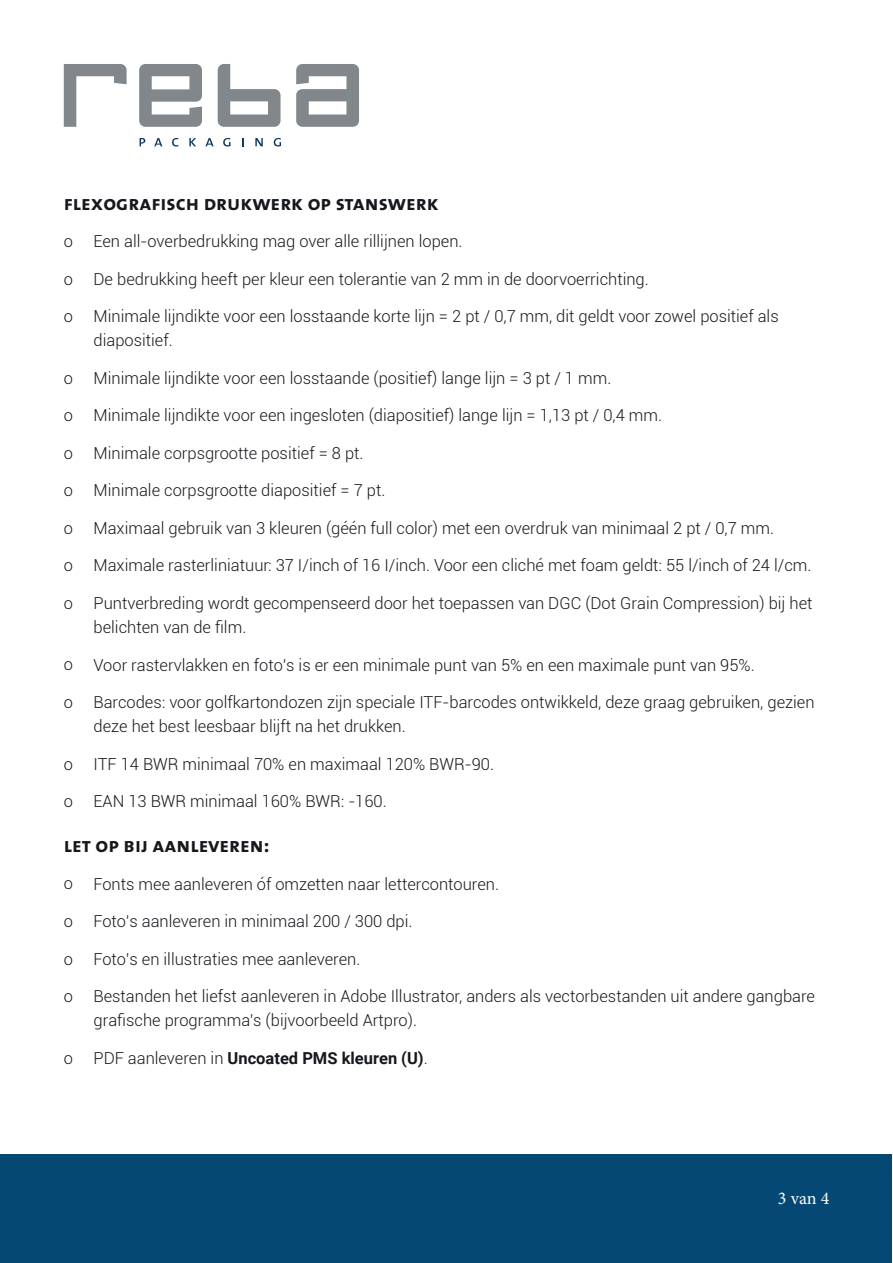
<style>
.page{position:relative;width:893px;height:1263px;background:#fff}
.page>*{position:absolute;margin:0;border:0;box-sizing:border-box;transform-origin:0 0}
.t1{font:21px "The Mix Bold Caps";color:#15181c}
.t2{font:18px "Minion Pro";color:#fff}
.t3{font:300 16.5px/24px "Roboto";color:#15181c}
.t4{font:700 16.5px "Roboto";color:#15181c}
.s1{font-weight:300}
</style>
<div class="page">
<svg style="left:140px;top:138px;width:5px;height:8px"></svg>
<svg style="left:154px;top:138px;width:8px;height:8px"></svg>
<svg style="left:172px;top:138px;width:6px;height:8px"></svg>
<svg style="left:189px;top:138px;width:7px;height:8px"></svg>
<svg style="left:205px;top:138px;width:9px;height:8px"></svg>
<svg style="left:223px;top:138px;width:7px;height:9px"></svg>
<svg style="left:242px;top:138px;width:2px;height:8px"></svg>
<svg style="left:255px;top:138px;width:8px;height:8px"></svg>
<svg style="left:274px;top:138px;width:7px;height:9px"></svg>
<svg style="left:64px;top:64px;width:63px;height:63px"></svg>
<svg style="left:139px;top:64px;width:63px;height:63px"></svg>
<svg style="left:218px;top:64px;width:62px;height:63px"></svg>
<svg style="left:296px;top:64px;width:63px;height:63px"></svg>
<div style="left:1px;top:1155px;width:891px;height:108px;background:#064874"></div>
<p class="t1" style="left:64px;top:185px;width:376px">flexografisch drukwerk op stanswerk</p>
<p class="t3" style="left:64px;top:229px;width:11px">o</p>
<p class="t3" style="left:64px;top:266px;width:11px">o</p>
<p class="t3" style="left:64px;top:304px;width:11px">o</p>
<p class="t3" style="left:94px;top:229px;width:370px">Een all-overbedrukking mag over alle rillijnen lopen.</p>
<p class="t3" style="left:94px;top:266px;width:557px">De bedrukking heeft per kleur een tolerantie van 2 mm in de doorvoerrichting.</p>
<p class="t3" style="left:94px;top:304px;width:687px">Minimale lijndikte voor een losstaande korte lijn = 2 pt / 0,7 mm, dit geldt voor zowel positief als diapositief.</p>
<p class="t3" style="left:94px;top:365px;width:519px">Minimale lijndikte voor een losstaande (positief) lange lijn = 3 pt / 1 mm.</p>
<p class="t3" style="left:94px;top:403px;width:570px">Minimale lijndikte voor een ingesloten (diapositief) lange lijn = 1,13 pt / 0,4 mm.</p>
<p class="t3" style="left:94px;top:440px;width:271px">Minimale corpsgrootte positief = 8 pt.</p>
<p class="t3" style="left:94px;top:478px;width:293px">Minimale corpsgrootte diapositief = 7 pt.</p>
<p class="t3" style="left:94px;top:515px;width:682px">Maximaal gebruik van 3 kleuren (géén full color) met een overdruk van minimaal 2 pt / 0,7 mm.</p>
<p class="t3" style="left:94px;top:553px;width:719px">Maximale rasterliniatuur: 37 I/inch of 16 I/inch. Voor een cliché met foam geldt: 55 l/inch of 24 l/cm.</p>
<p class="t3" style="left:94px;top:591px;width:720px">Puntverbreding wordt gecompenseerd door het toepassen van DGC (Dot Grain Compression) bij het belichten van de film.</p>
<p class="t3" style="left:94px;top:652px;width:663px">Voor rastervlakken en foto’s is er een minimale punt van 5% en een maximale punt van 95%.</p>
<p class="t3" style="left:94px;top:690px;width:723px">Barcodes: voor golfkartondozen zijn speciale ITF-barcodes ontwikkeld, deze graag gebruiken, gezien deze het best leesbaar blijft na het drukken.</p>
<p class="t3" style="left:94px;top:751px;width:402px">ITF 14 BWR minimaal 70% en maximaal 120% BWR-90.</p>
<p class="t3" style="left:94px;top:789px;width:295px">EAN 13 BWR minimaal 160% BWR: -160.</p>
<p class="t3" style="left:64px;top:365px;width:11px">o</p>
<p class="t3" style="left:64px;top:403px;width:11px">o</p>
<p class="t3" style="left:64px;top:440px;width:11px">o</p>
<p class="t3" style="left:64px;top:478px;width:11px">o</p>
<p class="t3" style="left:64px;top:515px;width:11px">o</p>
<p class="t3" style="left:64px;top:553px;width:11px">o</p>
<p class="t3" style="left:64px;top:590px;width:11px">o</p>
<p class="t3" style="left:64px;top:652px;width:11px">o</p>
<p class="t3" style="left:64px;top:690px;width:11px">o</p>
<p class="t3" style="left:64px;top:751px;width:11px">o</p>
<p class="t3" style="left:64px;top:789px;width:11px">o</p>
<p class="t1" style="left:64px;top:827px;width:207px">let op bij aanleveren:</p>
<p class="t3" style="left:64px;top:871px;width:11px">o</p>
<p class="t3" style="left:64px;top:908px;width:11px">o</p>
<p class="t3" style="left:64px;top:946px;width:11px">o</p>
<p class="t3" style="left:64px;top:983px;width:11px">o</p>
<p class="t3" style="left:94px;top:871px;width:407px">Fonts mee aanleveren óf omzetten naar lettercontouren.</p>
<p class="t3" style="left:94px;top:909px;width:320px">Foto’s aanleveren in minimaal 200 / 300 dpi.</p>
<p class="t3" style="left:94px;top:946px;width:268px">Foto’s en illustraties mee aanleveren.</p>
<p class="t3" style="left:94px;top:984px;width:723px">Bestanden het liefst aanleveren in Adobe Illustrator, anders als vectorbestanden uit andere gangbare grafische programma’s (bijvoorbeeld Artpro).</p>
<p class="t4" style="left:94px;top:1046px;width:336px"><span class="s1">PDF aanleveren in</span> Uncoated PMS kleuren (U)<span class="s1">.</span></p>
<p class="t3" style="left:64px;top:1045px;width:11px">o</p>
<p class="t2" style="left:778px;top:1186px;width:53px">3 van 4</p>
</div>
